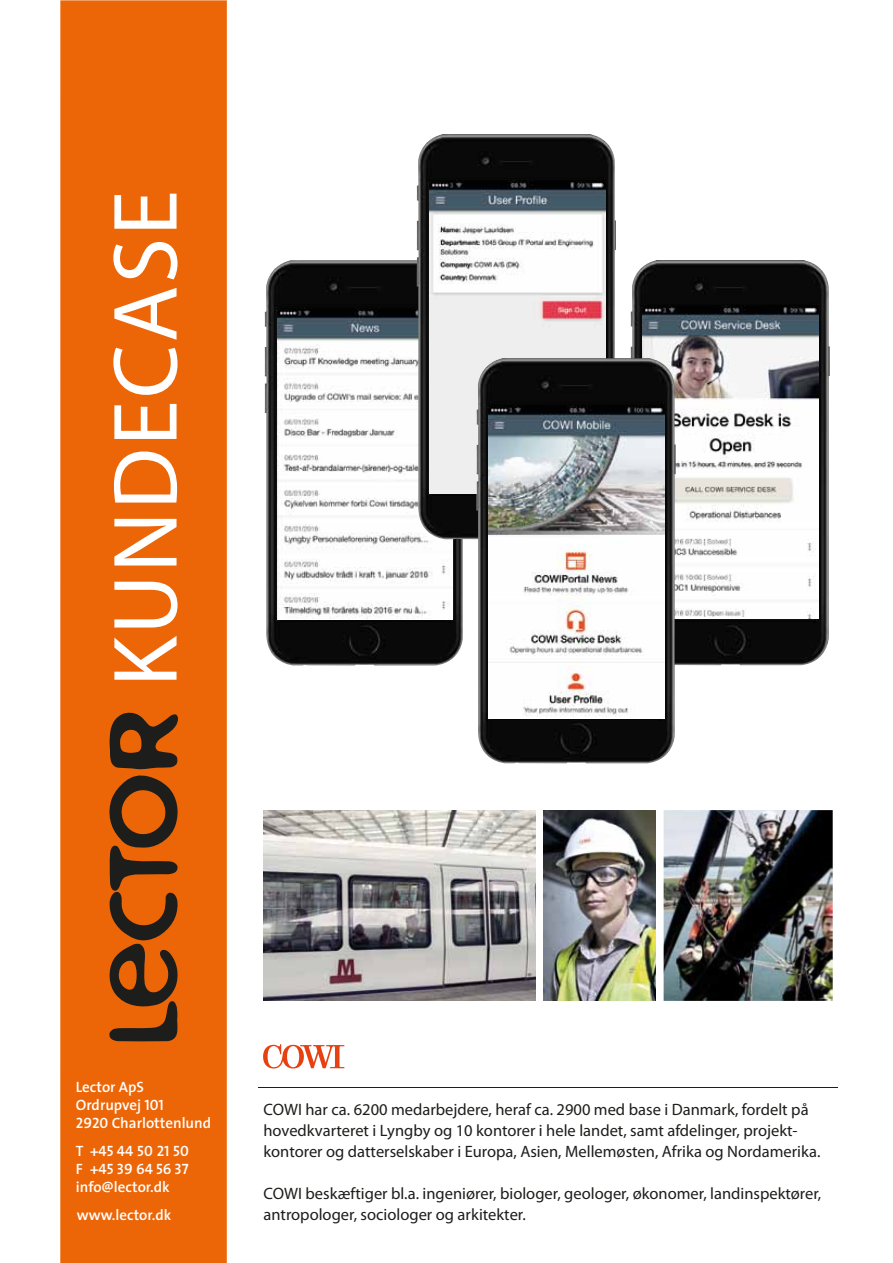
<style>
.page{position:relative;width:893px;height:1263px;background:#fff}
.page>*{position:absolute;margin:0;border:0;box-sizing:border-box;transform-origin:0 0}
.t1{font:92.1px "Myriad Pro";letter-spacing:.025em;color:#fff}
.t2{font:16.5px/21px "Myriad Pro";color:#1d1d1b}
.t3{font:600 15px/18px "The Sans";color:#fff}
.t4{font:15px/18px "The Sans Semi Bold Caps";color:#fff}
.s1{font-family:"The Sans Semi Bold Caps";font-weight:400}
.s2{font-family:"The Sans";font-weight:600}
</style>
<div class="page">
<div style="left:60px;top:0;width:167px;height:1263px;background:#ec6608"></div>
<svg style="left:109px;top:712px;width:69px;height:329px"></svg>
<hr style="left:258px;top:1087px;width:579px;height:1px;background:#1d1d1b">
<svg style="left:263px;top:1044px;width:81px;height:24px"></svg>
<img style="left:664px;top:810px;width:169px;height:191px">
<img style="left:543px;top:810px;width:112px;height:191px">
<img style="left:264px;top:810px;width:271px;height:191px">
<img style="left:265px;top:260px;width:199px;height:405px">
<img style="left:277px;top:308px;width:175px;height:312px">
<img style="left:417px;top:134px;width:199px;height:405px">
<img style="left:429px;top:180px;width:176px;height:313px">
<img style="left:631px;top:260px;width:199px;height:405px">
<img style="left:642px;top:306px;width:176px;height:313px">
<img style="left:477px;top:358px;width:199px;height:405px">
<img style="left:489px;top:406px;width:176px;height:313px">
<h1 class="t1" style="left:89px;top:687px;width:498px;rotate:-90deg">KUNDECASE</h1>
<p class="t3" style="left:76px;top:1077px;width:137px">Lector ApS<br>Ordrupvej <span class="s1">101<br>2920</span> Charlottenlund</p>
<p class="t4" style="left:76px;top:1141px;width:115px"><span class="s2">T +</span>45 44 50 21 50<br><span class="s2">F +</span>45 39 64 56 37</p>
<p class="t3" style="left:76px;top:1172px;width:97px;line-height:28.2px">info@lector.dk www.lector.dk</p>
<p class="t2" style="left:263px;top:1099px;width:558px">COWI har ca. 6200 medarbejdere, heraf ca. 2900 med base i Danmark, fordelt på hovedkvarteret i Lyngby og 10 kontorer i hele landet, samt afdelinger, projekt&shy;kontorer og datterselskaber i Europa, Asien, Mellemøsten, Afrika og Nordamerika.</p>
<p class="t2" style="left:263px;top:1183px;width:559px">COWI beskæftiger bl.a. ingeniører, biologer, geologer, økonomer, landinspektører, antropologer, sociologer og arkitekter.</p>
</div>
